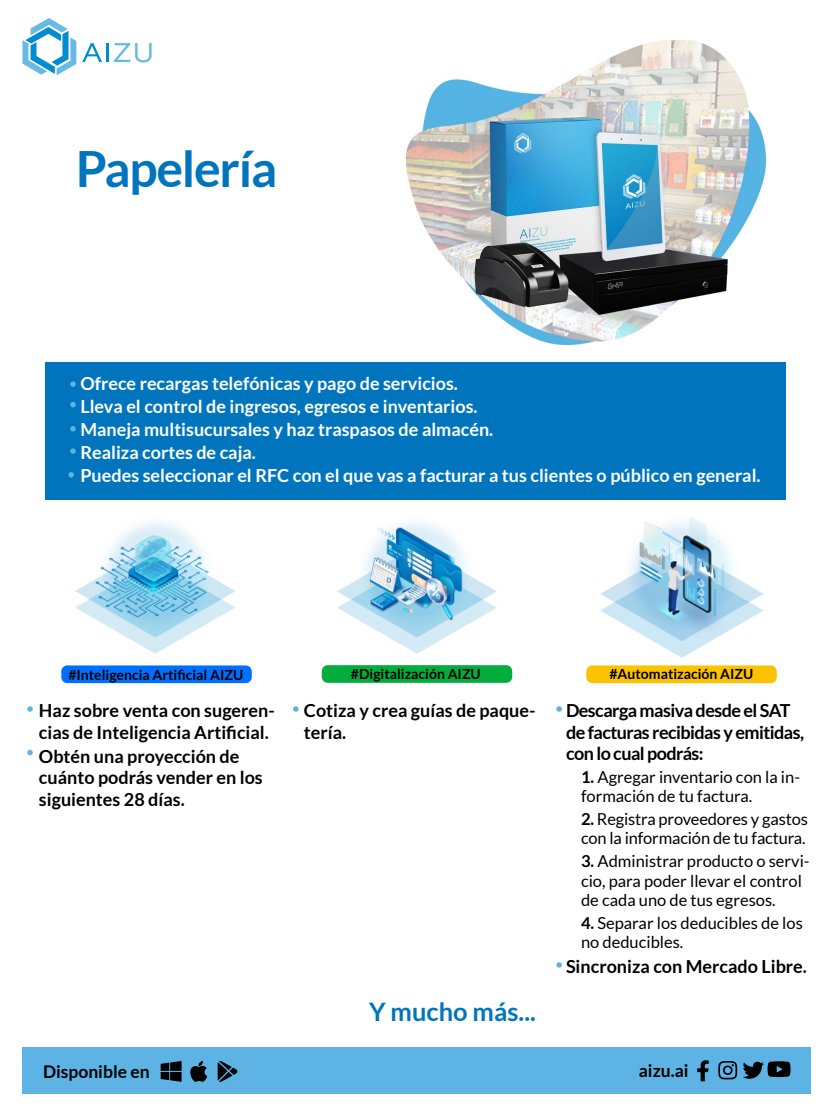
<style>
.page{position:relative;width:834px;height:1112px;background:#fff}
.page>*{position:absolute;margin:0;border:0;box-sizing:border-box;transform-origin:0 0}
.t1{font:700 50px "Lato";letter-spacing:-.025em;color:#0075bd}
.t2{font:700 25.5px "Lato";color:#0075bd}
.t3{font:700 18px/23px "Lato";color:#fff}
.t4{font:700 18px/21.5px "Lato";color:#000}
.t5{font:700 18px/21.6px "Lato";letter-spacing:-.03em;color:#000}
.t6{font:700 17.5px "Lato";color:#000}
.t7{font:16.5px/19.8px "Lato";color:#000}
.t8{font:700 14px "Lato";color:#000}
.s1{font-weight:700}
</style>
<div class="page">
<svg style="left:22px;top:18px;width:54px;height:57px"></svg>
<svg style="left:82px;top:43px;width:20px;height:19px"></svg>
<hr style="left:106px;top:43px;width:3px;height:19px;background:#008cd1">
<svg style="left:114px;top:43px;width:38px;height:20px"></svg>
<div style="left:23px;top:1047px;width:788px;height:47px;background:#5db3e4"></div>
<svg style="left:161px;top:1061px;width:21px;height:21px"></svg>
<svg style="left:190px;top:1061px;width:17px;height:21px"></svg>
<svg style="left:218px;top:1061px;width:19px;height:21px"></svg>
<svg style="left:697px;top:1060px;width:12px;height:21px"></svg>
<svg style="left:718px;top:1061px;width:19px;height:18px"></svg>
<svg style="left:743px;top:1061px;width:48px;height:18px"></svg>
<div style="left:46px;top:362px;width:740px;height:137px;background:#0075bd"></div>
<svg style="left:70px;top:381px;width:6px;height:6px"></svg>
<img style="left:76px;top:499px;width:160px;height:154px">
<img style="left:338px;top:499px;width:158px;height:154px">
<img style="left:600px;top:499px;width:163px;height:158px">
<div style="left:61px;top:665px;width:191px;height:18px;background:#006eff;border-radius:6px"></div>
<div style="left:322px;top:665px;width:190px;height:18px;background:#03ad3b;border-radius:6px"></div>
<div style="left:586px;top:665px;width:191px;height:18px;background:#fcc200;border-radius:6px"></div>
<svg style="left:27px;top:706px;width:6px;height:6px"></svg>
<svg style="left:293px;top:706px;width:6px;height:6px"></svg>
<svg style="left:556px;top:706px;width:6px;height:6px"></svg>
<svg style="left:70px;top:426px;width:6px;height:6px"></svg>
<svg style="left:68px;top:472px;width:6px;height:6px"></svg>
<svg style="left:70px;top:402px;width:6px;height:5px"></svg>
<svg style="left:27px;top:750px;width:6px;height:5px"></svg>
<img style="left:406px;top:40px;width:360px;height:305px">
<svg style="left:70px;top:448px;width:6px;height:6px"></svg>
<svg style="left:556px;top:962px;width:6px;height:6px"></svg>
<h1 class="t1" style="left:76px;top:140px;width:203px">Papelería</h1>
<p class="t3" style="left:80px;top:372px;width:682px">Ofrece recargas telefónicas y pago de servicios.<br>Lleva el control de ingresos, egresos e inventarios.<br>Maneja multisucursales y haz traspasos de almacén.<br>Realiza cortes de caja.<br>Puedes seleccionar el RFC con el que vas a facturar a tus clientes o público en general.</p>
<p class="t8" style="left:68px;top:666px;width:176px">#Inteligencia Artificial AIZU</p>
<p class="t8" style="left:351px;top:666px;width:131px">#Digitalización AIZU</p>
<p class="t8" style="left:610px;top:666px;width:145px">#Automatización AIZU</p>
<p class="t5" style="left:566px;top:699px;width:240px">Descarga masiva desde el SAT de facturas recibidas y emitidas, con lo cual podrás:</p>
<p class="t7" style="left:581px;top:767px;width:221px"><span class="s1">1.</span> Agregar inventario con la in&shy;formación de tu factura.</p>
<p class="t7" style="left:581px;top:809px;width:228px"><span class="s1">2.</span> Registra proveedores y gastos con la información de tu factura.</p>
<p class="t7" style="left:581px;top:851px;width:230px"><span class="s1">3.</span> Administrar producto o servi&shy;cio, para poder llevar el control de cada uno de tus egresos.</p>
<p class="t7" style="left:581px;top:913px;width:223px"><span class="s1">4.</span> Separar los deducibles de los no deducibles.</p>
<p class="t4" style="left:566px;top:955px;width:242px">Sincroniza con Mercado Libre.</p>
<p class="t4" style="left:39px;top:699px;width:238px">Haz sobre venta con sugeren&shy;cias de Inteligencia Artificial.</p>
<p class="t4" style="left:39px;top:745px;width:225px">Obtén una proyección de cuánto podrás vender en los siguientes 28 días.</p>
<p class="t4" style="left:304px;top:699px;width:233px">Cotiza y crea guías de paque&shy;tería.</p>
<h2 class="t2" style="left:369px;top:997px;width:168px">Y mucho más...</h2>
<p class="t6" style="left:43px;top:1062px;width:108px">Disponible en</p>
<p class="t6" style="left:639px;top:1060px;width:51px">aizu.ai</p>
</div>
